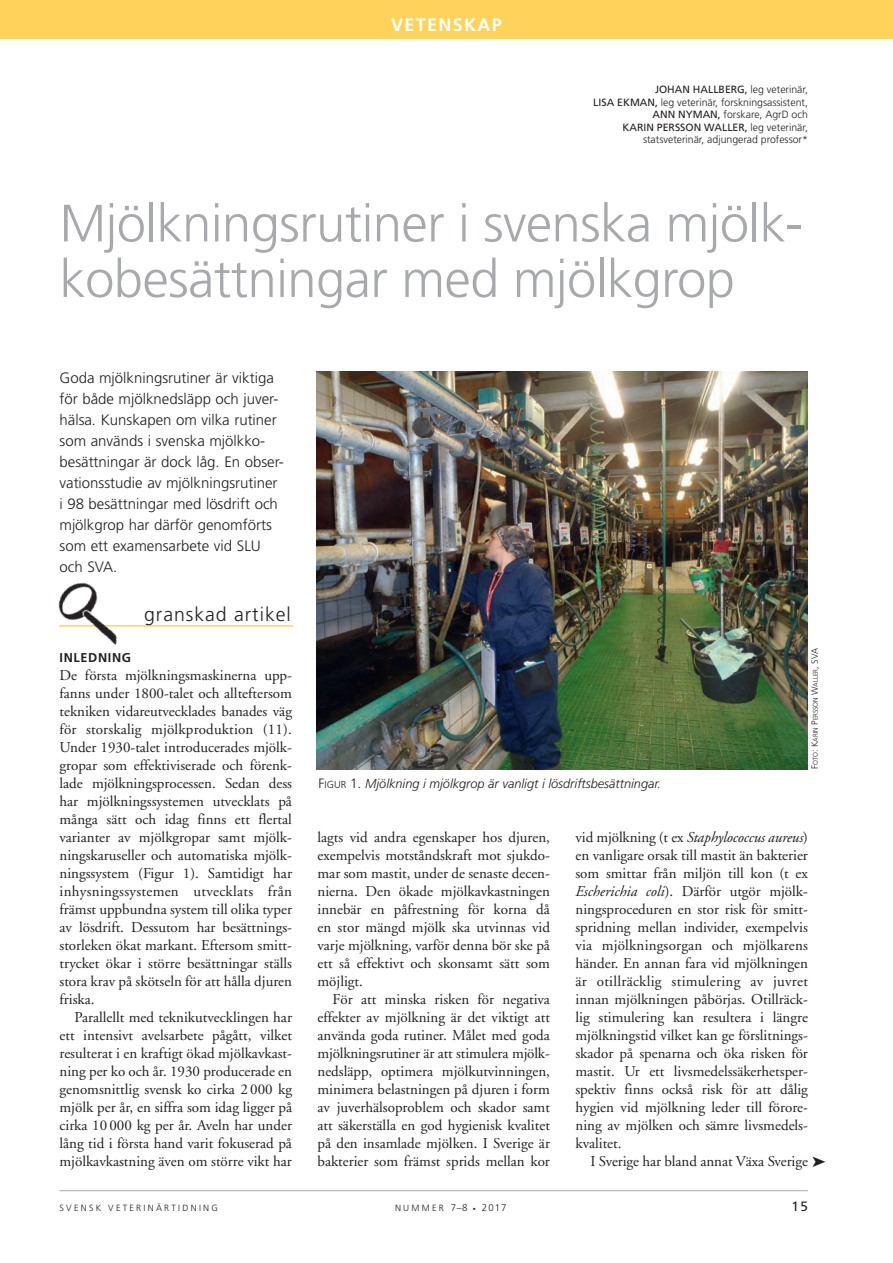
<style>
.page{position:relative;width:893px;height:1263px;background:#fff}
.page>*{position:absolute;margin:0;border:0;box-sizing:border-box;transform-origin:0 0}
.t1{font:300 52.5px/55.5px "Frutiger";letter-spacing:-.01em;color:#a8a9ad}
.t2{font:300 19.5px "Frutiger";letter-spacing:.05em;color:#231f20}
.t3{font:700 18px "Frutiger";letter-spacing:.075em;color:#fff}
.t4{font:15px/18px "Adobe Garamond";color:#231f20;text-align:justify}
.t5{font:300 15px/21px "Frutiger";color:#231f20}
.t6{font:13.5px "Frutiger";color:#231f20}
.t7{font:italic 300 12.75px "Frutiger";color:#231f20}
.t8{font:700 12.75px "Frutiger";letter-spacing:.05em;color:#231f20}
.t9{font:300 10.5px/12.6px "Frutiger";color:#231f20;text-align:right}
.t10{font:300 9.75px "Frutiger";color:#231f20}
.t11{font:300 9px "Frutiger";letter-spacing:.25em;color:#231f20}
.t12{font:300 6.75px "Frutiger";color:#231f20}
.s1{font-weight:400}
.s2{font-style:normal;font-size:13.5px}
.s3{font-style:normal;font-size:10.2px}
.s4{font-size:9px}
.s5{font-style:italic}
.s6{font-size:6px}
</style>
<div class="page">
<hr style="left:60px;top:1190px;width:748px;height:1px;background:#a8a9ad">
<hr style="left:59px;top:625px;width:234px;height:2px;background:#fed35c">
<img style="left:58px;top:582px;width:77px;height:63px">
<div style="left:0;top:0;width:893px;height:38px;background:#fed35c"></div>
<img style="left:317px;top:372px;width:491px;height:398px">
<p class="t3" style="left:391px;top:17px;width:112px">VETENSKAP</p>
<p class="t9" style="left:593px;top:84px;width:216px"><span class="s1">JOHAN HALLBERG,</span> leg veterinär,<br><span class="s1">LISA EKMAN,</span> leg veterinär, forskningsassistent, <span class="s1">ANN NYMAN,</span> forskare, AgrD och<br><span class="s1">KARIN PERSSON WALLER,</span> leg veterinär, statsveterinär, adjungerad professor*</p>
<h1 class="t1" style="left:60px;top:199px;width:745px">Mjölkningsrutiner i svenska mjölk&shy;kobesättningar med mjölkgrop</h1>
<p class="t5" style="left:60px;top:368px;width:226px">Goda mjölkningsrutiner är viktiga för både mjölknedsläpp och juver&shy;hälsa. Kunskapen om vilka rutiner som används i svenska mjölkko - besättningar är dock låg. En obser&shy;vationsstudie av mjölkningsrutiner i 98 besättningar med lösdrift och mjölkgrop har därför genomförts som ett examensarbete vid SLU och SVA.</p>
<h2 class="t2" style="left:144px;top:607px;width:148px">granskad artikel</h2>
<p class="t8" style="left:60px;top:652px;width:73px">INLEDNING</p>
<p class="t4" style="left:60px;top:667px;width:234px">De första mjölkningsmaskinerna upp&shy;fanns under 1800-talet och allteftersom tekniken vidareutvecklades banades väg för storskalig mjölkproduktion (11).<br>Under 1930-talet introducerades mjölk - gropar som effektiviserade och förenk - lade mjölkningsprocessen. Sedan dess har mjölkningssystemen utvecklats på många sätt och idag finns ett flertal varianter av mjölkgropar samt mjölk&shy;ningskaruseller och automatiska mjölk&shy;ningssystem (Figur 1). Samtidigt har inhysningssystemen utvecklats från främst uppbundna system till olika typer av lösdrift. Dessutom har besättnings&shy;storleken ökat markant. Eftersom smitt&shy;trycket ökar i större besättningar ställs stora krav på skötseln för att hålla djuren friska.</p>
<p class="t4" style="left:60px;top:1009px;width:234px;text-indent:15px">Parallellt med teknikutvecklingen har ett intensivt avelsarbete pågått, vilket resulterat i en kraftigt ökad mjölkavkast&shy;ning per ko och år. 1930 producerade en genomsnittlig svensk ko cirka 2 000 kg mjölk per år, en siffra som idag ligger på cirka 10 000 kg per år. Aveln har under lång tid i första hand varit fokuserad på mjölkavkastning även om större vikt har</p>
<p class="t7" style="left:318px;top:778px;width:344px"><span class="s2">F</span><span class="s3">IGUR</span> <span class="s2">1.</span> Mjölkning i mjölkgrop är vanligt i lösdriftsbesättningar.</p>
<p class="t12" style="left:813px;top:769px;width:122px;rotate:-90deg"><span class="s4">F</span>OTO<span class="s4">: K</span>ARIN <span class="s4">P</span>ERSSON <span class="s4">W</span>ALLER<span class="s4">, SVA</span></p>
<p class="t4" style="left:317px;top:829px;width:234px">lagts vid andra egenskaper hos djuren, exempelvis motståndskraft mot sjukdo&shy;mar som mastit, under de senaste decen&shy;nierna. Den ökade mjölkavkastningen innebär en påfrestning för korna då en stor mängd mjölk ska utvinnas vid varje mjölkning, varför denna bör ske på ett så effektivt och skonsamt sätt som möjligt.</p>
<p class="t4" style="left:317px;top:991px;width:234px;text-indent:15px">För att minska risken för negativa effekter av mjölkning är det viktigt att använda goda rutiner. Målet med goda mjölkningsrutiner är att stimulera mjölk&shy;nedsläpp, optimera mjölkutvinningen, minimera belastningen på djuren i form av juverhälsoproblem och skador samt att säkerställa en god hygienisk kvalitet på den insamlade mjölken. I Sverige är bakterier som främst sprids mellan kor</p>
<p class="t4" style="left:575px;top:829px;width:234px">vid mjölkning (t ex <span class="s5">Staphylococcus aureus</span>) en vanligare orsak till mastit än bakte rier som smittar från miljön till kon (t ex <span class="s5">Escherichia coli</span>). Därför utgör mjölk&shy;ningsproceduren en stor risk för smitt - spridning mellan individer, exempelvis via mjölkningsorgan och mjölkarens händer. En annan fara vid mjölkningen är otillräcklig stimulering av juvret innan mjölkningen påbörjas. Otillräck&shy;lig stimulering kan resultera i längre mjölkningstid vilket kan ge förslitnings&shy;skador på spenarna och öka risken för mastit. Ur ett livsmedelssäkerhetsper&shy;spektiv finns också risk för att dålig hygien vid mjölkning leder till förore&shy;ning av mjölken och sämre livsmedels&shy;kvalitet.</p>
<p class="t4" style="left:590px;top:1153px;width:237px">I Sverige har bland annat Växa Sverige ➤</p>
<p class="t11" style="left:60px;top:1204px;width:160px">SVENSK VETERINÄRTIDNING</p>
<p class="t10" style="left:395px;top:1203px;width:113px"><span class="s4">NUMMER</span> 7–8 <span class="s6">•</span> 2017</p>
<p class="t6" style="left:792px;top:1200px;width:18px">15</p>
</div>
